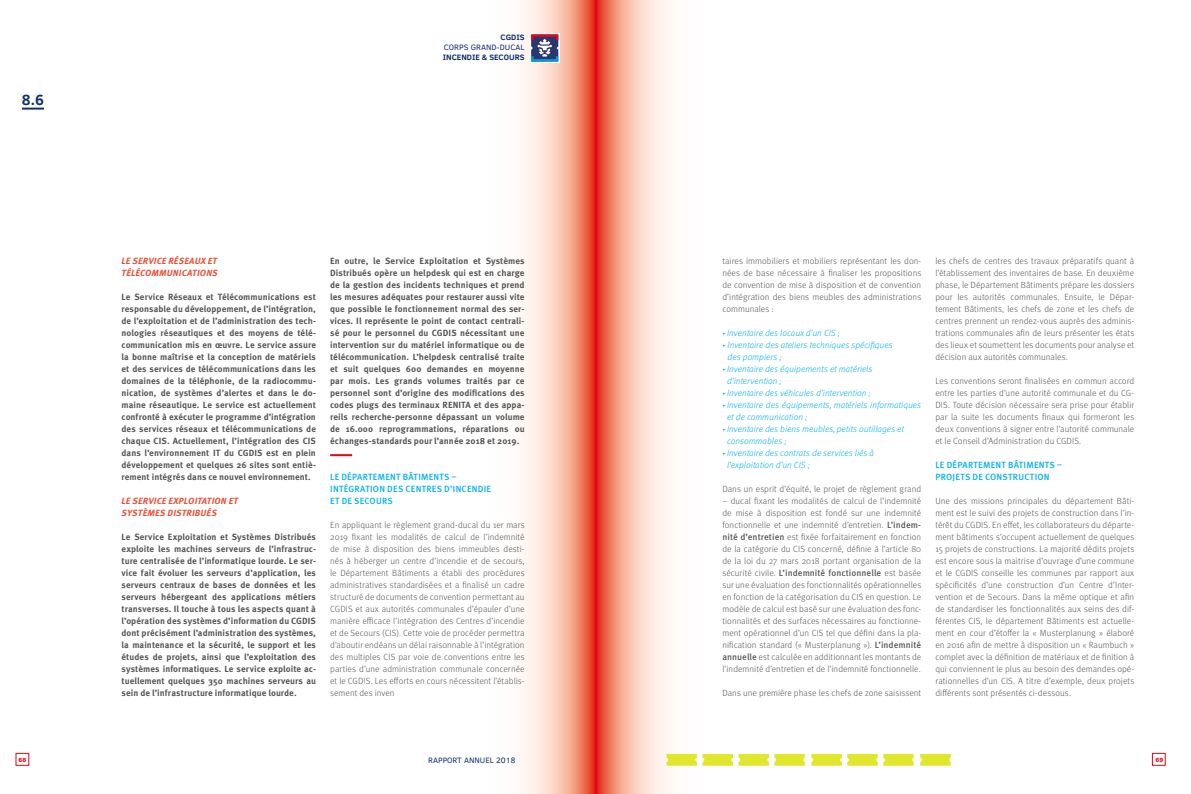
<style>
.page{position:relative;width:1191px;height:794px;background:#fff}
.page>*{position:absolute;margin:0;border:0;box-sizing:border-box;transform-origin:0 0}
.t1{font:700 15.1px "Clear Sans";color:#12326e}
.t2{font:300 9px/12px "Meta Pro";letter-spacing:.005em;color:#575756;text-align:justify}
.t3{font:700 9px/12px "Meta Pro";letter-spacing:.005em;color:#575756;text-align:justify}
.t4{font:italic 300 9px "Meta Pro";color:#00b1eb}
.t5{font:500 9px/12px "Meta Pro";letter-spacing:.025em;color:#00b1eb}
.t6{font:italic 700 9px/12px "Meta Pro";letter-spacing:.02em;color:#e94f35}
.t7{font:8px "Clear Sans";color:#12326e}
.t8{font:700 8px "Clear Sans";color:#12326e}
.t9{font:700 6px "Montserrat";color:#e30613}
.s1{font-size:7px}
.s2{font-weight:500}
</style>
<div class="page">
<svg style="left:330px;top:0;width:265px;height:794px"></svg>
<svg style="left:595px;top:0;width:269px;height:794px"></svg>
<div style="left:16px;top:753px;width:13px;height:12px;border:1px solid #e30613"></div>
<div style="left:1152px;top:753px;width:13px;height:12px;border:1px solid #e30613"></div>
<svg style="left:530px;top:33px;width:29px;height:30px"></svg>
<svg style="left:531px;top:34px;width:27px;height:28px"></svg>
<hr style="left:330px;top:454px;width:22px;height:2px;background:#e30613">
<hr style="left:22px;top:108px;width:22px;height:2px;background:#12326e">
<svg style="left:920px;top:754px;width:30px;height:11px"></svg>
<svg style="left:811px;top:754px;width:66px;height:11px"></svg>
<svg style="left:883px;top:754px;width:30px;height:11px"></svg>
<svg style="left:666px;top:754px;width:139px;height:11px;background:#e4e94a"></svg>
<h1 class="t1" style="left:22px;top:88px;width:23px">8.6</h1>
<p class="t8" style="left:500px;top:32px;width:26px">CGDIS</p>
<p class="t7" style="left:444px;top:42px;width:82px">CORPS GRAND-DUCAL</p>
<p class="t8" style="left:443px;top:51px;width:83px">INCENDIE &amp; SECOURS</p>
<p class="t6" style="left:122px;top:254px;width:98px">LE SERVICE RÉSEAUX ET<br>TÉLÉCOMMUNICATIONS</p>
<p class="t3" style="left:121px;top:290px;width:196px">Le Service Réseaux et Télécommunications est responsable du développement, de l’intégration, de l’exploitation et de l’administration des tech&shy;nologies réseautiques et des moyens de télé&shy;communication mis en œuvre. Le service assure la bonne maîtrise et la conception de matériels et des services de télécommunications dans les domaines de la téléphonie, de la radiocommu&shy;nication, de systèmes d’alertes et dans le do&shy;maine réseautique. Le service est actuellement confronté à exécuter le programme d’intégration des services réseaux et télécommunications de chaque CIS. Actuellement, l’intégration des CIS dans l’environnement IT du CGDIS est en plein développement et quelques 26 sites sont entiè&shy;rement intégrés dans ce nouvel environnement.</p>
<p class="t6" style="left:122px;top:494px;width:118px">LE SERVICE EXPLOITATION ET<br>SYSTÈMES DISTRIBUÉS</p>
<p class="t3" style="left:121px;top:530px;width:196px">Le Service Exploitation et Systèmes Distribués exploite les machines serveurs de l’infrastruc&shy;ture centralisée de l’informatique lourde. Le ser&shy;vice fait évoluer les serveurs d’application, les serveurs centraux de bases de données et les serveurs hébergeant des applications métiers transverses. Il touche à tous les aspects quant à l’opération des systèmes d’information du CGDIS dont précisément l’administration des systèmes, la maintenance et la sécurité, le support et les études de projets, ainsi que l’exploitation des systèmes informatiques. Le service exploite ac&shy;tuellement quelques 350 machines serveurs au sein de l’infrastructure informatique lourde.</p>
<p class="t3" style="left:330px;top:254px;width:196px">En outre, le Service Exploitation et Systèmes Distribués opère un helpdesk qui est en charge de la gestion des incidents techniques et prend les mesures adéquates pour restaurer aussi vite que possible le fonctionnement normal des ser&shy;vices. Il représente le point de contact centrali&shy;sé pour le personnel du CGDIS nécessitant une intervention sur du matériel informatique ou de télécommunication. L’helpdesk centralisé traite et suit quelques 600 demandes en moyenne par mois. Les grands volumes traités par ce personnel sont d’origine des modifications des codes plugs des terminaux RENITA et des appa&shy;reils recherche-personne dépassant un volume de 16.000 reprogrammations, réparations ou échanges-standards pour l’année 2018 et 2019.</p>
<p class="t5" style="left:330px;top:470px;width:162px">LE DÉPARTEMENT BÂTIMENTS –<br>INTÉGRATION DES CENTRES D’INCENDIE<br>ET DE SECOURS</p>
<p class="t2" style="left:330px;top:518px;width:196px">En appliquant le règlement grand-ducal du 1er mars 2019 fixant les modalités de calcul de l’indemnité de mise à disposition des biens immeubles desti&shy;nés à héberger un centre d’incendie et de secours, le Département Bâtiments a établi des procédures administratives standardisées et a finalisé un cadre structuré de documents de convention permettant au CGDIS et aux autorités communales d’épauler d’une manière efficace l’intégration des Centres d’incendie et de Secours (CIS). Cette voie de procéder permettra d’aboutir endéans un délai raisonnable à l’intégration des multiples CIS par voie de conventions entre les parties d’une administration communale concernée et le CGDIS. Les efforts en cours nécessitent l’établis&shy;sement des inven</p>
<p class="t2" style="left:722px;top:254px;width:200px">taires immobiliers et mobiliers représentant les don&shy;nées de base nécessaire à finaliser les propositions de convention de mise à disposition et de convention d’intégration des biens meubles des administrations communales :</p>
<p class="t4" style="left:722px;top:326px;width:119px"><span class="s1">▸</span> Inventaire des locaux d’un CIS ;</p>
<p class="t4" style="left:722px;top:338px;width:172px"><span class="s1">▸</span> Inventaire des ateliers techniques spécifiques</p>
<p class="t4" style="left:727px;top:350px;width:56px">des pompiers ;</p>
<p class="t4" style="left:722px;top:362px;width:152px"><span class="s1">▸</span> Inventaire des équipements et matériels</p>
<p class="t4" style="left:727px;top:374px;width:56px">d’intervention ;</p>
<p class="t4" style="left:722px;top:386px;width:150px"><span class="s1">▸</span> Inventaire des véhicules d’intervention ;</p>
<p class="t4" style="left:722px;top:398px;width:200px"><span class="s1">▸</span> Inventaire des équipements, matériels informatiques</p>
<p class="t4" style="left:727px;top:410px;width:82px">et de communication ;</p>
<p class="t4" style="left:722px;top:422px;width:183px"><span class="s1">▸</span> Inventaire des biens meubles, petits outillages et</p>
<p class="t4" style="left:727px;top:434px;width:61px">consommables ;</p>
<p class="t4" style="left:722px;top:446px;width:153px"><span class="s1">▸</span> Inventaire des contrats de services liés à</p>
<p class="t4" style="left:727px;top:458px;width:84px">l’exploitation d’un CIS ;</p>
<p class="t2" style="left:722px;top:482px;width:200px">Dans un esprit d’équité, le projet de règlement grand</p>
<p class="t2" style="left:722px;top:494px;width:200px">– ducal fixant les modalités de calcul de l’indemnité de mise à disposition est fondé sur une indemnité fonctionnelle et une indemnité d’entretien. <span class="s2">L’indem&shy;nité d’entretien</span> est fixée forfaitairement en fonction de la catégorie du CIS concerné, définie à l’article 80 de la loi du 27 mars 2018 portant organisation de la sécurité civile. <span class="s2">L’indemnité fonctionnelle</span> est basée sur une évaluation des fonctionnalités opérationnelles en fonction de la catégorisation du CIS en question. Le modèle de calcul est basé sur une évaluation des fonc&shy;tionnalités et des surfaces nécessaires au fonctionne&shy;ment opérationnel d’un CIS tel que défini dans la pla&shy;nification standard (« Musterplanung »). <span class="s2">L’indemnité annuelle</span> est calculée en additionnant les montants de l’indemnité d’entretien et de l’indemnité fonctionnelle.</p>
<p class="t2" style="left:722px;top:686px;width:200px">Dans une première phase les chefs de zone saisissent</p>
<p class="t2" style="left:935px;top:254px;width:200px">les chefs de centres des travaux préparatifs quant à l’établissement des inventaires de base. En deuxième phase, le Département Bâtiments prépare les dossiers pour les autorités communales. Ensuite, le Dépar&shy;tement Bâtiments, les chefs de zone et les chefs de centres prennent un rendez-vous auprès des adminis&shy;trations communales afin de leurs présenter les états des lieux et soumettent les documents pour analyse et décision aux autorités communales.</p>
<p class="t2" style="left:935px;top:374px;width:200px">Les conventions seront finalisées en commun accord entre les parties d’une autorité communale et du CG-DIS. Toute décision nécessaire sera prise pour établir par la suite les documents finaux qui formeront les deux conventions à signer entre l’autorité communale et le Conseil d’Administration du CGDIS.</p>
<p class="t5" style="left:935px;top:458px;width:128px">LE DÉPARTEMENT BÂTIMENTS –<br>PROJETS DE CONSTRUCTION</p>
<p class="t2" style="left:935px;top:494px;width:200px">Une des missions principales du département Bâti&shy;ment est le suivi des projets de construction dans l’in&shy;térêt du CGDIS. En effet, les collaborateurs du départe&shy;ment bâtiments s’occupent actuellement de quelques 15 projets de constructions. La majorité dédits projets est encore sous la maitrise d’ouvrage d’une commune et le CGDIS conseille les communes par rapport aux spécificités d’une construction d’un Centre d’Inter&shy;vention et de Secours. Dans la même optique et afin de standardiser les fonctionnalités aux seins des dif&shy;férentes CIS, le département Bâtiments est actuelle&shy;ment en cour d’étoffer la « Musterplanung » élaboré en 2016 afin de mettre à disposition un « Raumbuch » complet avec la définition de matériaux et de finition à qui conviennent le plus au besoin des demandes opé&shy;rationnelles d’un CIS. A titre d’exemple, deux projets différents sont présentés ci-dessous.</p>
<p class="t9" style="left:18px;top:755px;width:9px">68</p>
<p class="t9" style="left:1155px;top:755px;width:9px">69</p>
<p class="t7" style="left:428px;top:754px;width:89px">RAPPORT ANNUEL 2018</p>
</div>
